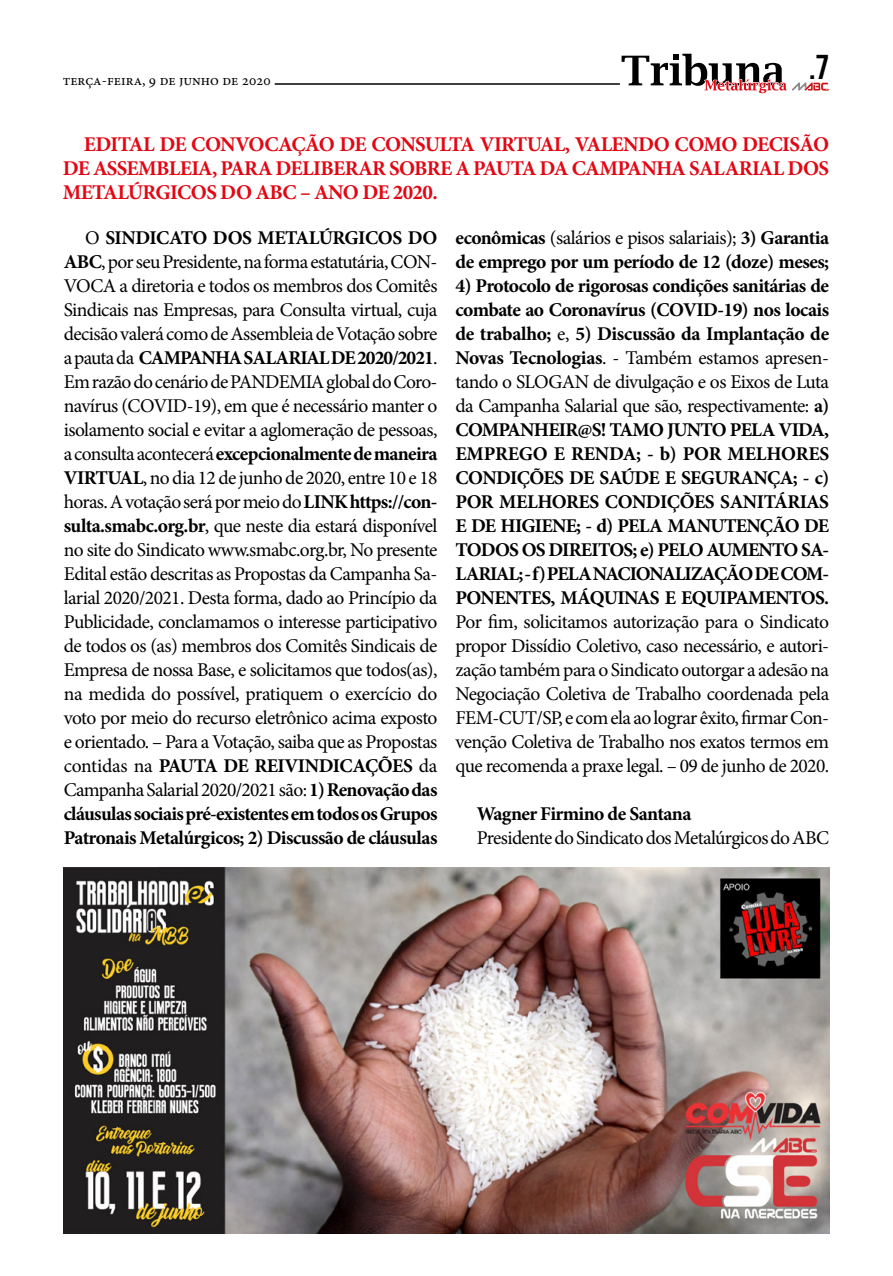
<style>
.page{position:relative;width:893px;height:1276px;background:#fff}
.page>*{position:absolute;margin:0;border:0;box-sizing:border-box;transform-origin:0 0}
.t1{font:34.5px "Bebas Neue";color:#000}
.t2{font:700 21px/24px "Minion Pro";letter-spacing:-.03em;color:#e30613;text-align:justify}
.t3{font:19.5px/24px "Minion Pro";letter-spacing:-.03em;color:#000;text-align:justify}
.t4{font:700 19.5px/24px "Minion Pro";letter-spacing:-.04em;color:#000}
.t5{font:15px "Minion Pro";color:#000}
.s1{font-weight:700}
.s2{font-weight:400}
</style>
<div class="page">
<svg style="left:621px;top:53px;width:208px;height:40px"></svg>
<hr style="left:275px;top:83px;width:345px;height:2px;background:#000">
<img style="left:64px;top:867px;width:765px;height:366px">
<p class="t5" style="left:63px;top:70px;width:210px">terça-feira, 9 de junho de 2020</p>
<h1 class="t1" style="left:809px;top:48px;width:22px">.7</h1>
<p class="t2" style="left:63px;top:132px;width:768px;text-indent:21px">EDITAL DE CONVOCAÇÃO DE CONSULTA VIRTUAL, VALENDO COMO DECISÃO DE ASSEMBLEIA, PARA DELIBERAR SOBRE A PAUTA DA CAMPANHA SALARIAL DOS METALÚRGICOS DO ABC – ANO DE 2020.</p>
<p class="t3" style="left:64px;top:226px;width:375px;text-indent:21px">O <span class="s1">SINDICATO DOS METALÚRGICOS DO ABC</span>, por seu Presidente, na forma estatutária, CON-VOCA a diretoria e todos os membros dos Comitês Sindicais nas Empresas, para Consulta virtual, cuja decisão valerá como de Assembleia de Votação sobre a pauta da <span class="s1">CAMPANHA SALARIAL DE 2020/2021</span>.<br>Em razão do cenário de PANDEMIA global do Coro&shy;navírus (COVID-19), em que é necessário manter o isolamento social e evitar a aglomeração de pessoas, a consulta acontecerá <span class="s1">excepcionalmente de maneira VIRTUAL</span>, no dia 12 de junho de 2020, entre 10 e 18 horas. A votação será por meio do <span class="s1">LINK https://con&shy;sulta.smabc.org.br</span>, que neste dia estará disponível no site do Sindicato www.smabc.org.br, No presente Edital estão descritas as Propostas da Campanha Sa&shy;larial 2020/2021. Desta forma, dado ao Princípio da Publicidade, conclamamos o interesse participativo de todos os (as) membros dos Comitês Sindicais de Empresa de nossa Base, e solicitamos que todos(as), na medida do possível, pratiquem o exercício do voto por meio do recurso eletrônico acima exposto e orientado. – Para a Votação, saiba que as Propostas contidas na <span class="s1">PAUTA DE REIVINDICAÇÕES</span> da Campanha Salarial 2020/2021 são: <span class="s1">1) Renovação das cláusulas sociais pré-existentes em todos os Grupos Patronais Metalúrgicos; 2) Discussão de cláusulas</span></p>
<p class="t4" style="left:455px;top:225px;width:375px">econômicas <span class="s2">(salários e pisos salariais);</span> 3) Garantia de emprego por um período de 12 (doze) meses;</p>
<p class="t4" style="left:455px;top:273px;width:375px;text-align:justify">4) Protocolo de rigorosas condições sanitárias de combate ao Coronavírus (COVID-19) nos locais de trabalho; <span class="s2">e,</span> 5) Discussão da Implantação de Novas Tecnologias<span class="s2">. - Também estamos apresen&shy;tando o SLOGAN de divulgação e os Eixos de Luta da Campanha Salarial que são, respectivamente:</span> a)<br>COMPANHEIR@S! TAMO JUNTO PELA VIDA, EMPREGO E RENDA; - b) POR MELHORES CONDIÇÕES DE SAÚDE E SEGURANÇA; - c)<br>POR MELHORES CONDIÇÕES SANITÁRIAS E DE HIGIENE; - d) PELA MANUTENÇÃO DE TODOS OS DIREITOS; e) PELO AUMENTO SA-LARIAL; - f) PELA NACIONALIZAÇÃO DE COM-PONENTES, MÁQUINAS E EQUIPAMENTOS.</p>
<p class="t3" style="left:455px;top:610px;width:375px">Por fim, solicitamos autorização para o Sindicato propor Dissídio Coletivo, caso necessário, e autori&shy;zação também para o Sindicato outorgar a adesão na Negociação Coletiva de Trabalho coordenada pela FEM-CUT/SP, e com ela ao lograr êxito, firmar Con&shy;venção Coletiva de Trabalho nos exatos termos em que recomenda a praxe legal. – 09 de junho de 2020.</p>
<p class="t4" style="left:477px;top:802px;width:216px">Wagner Firmino de Santana</p>
<p class="t3" style="left:477px;top:826px;width:354px">Presidente do Sindicato dos Metalúrgicos do ABC</p>
</div>
